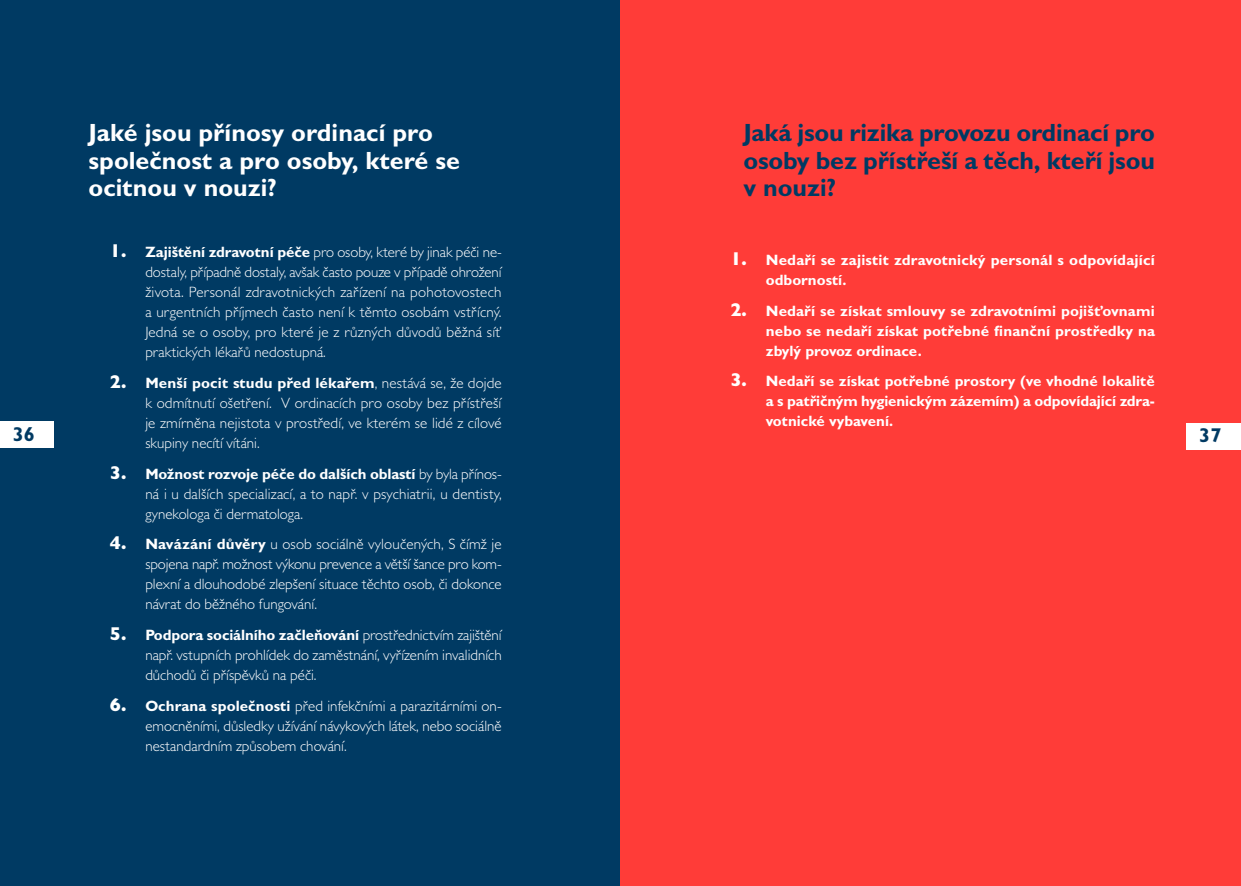
<style>
.page{position:relative;width:1241px;height:886px;background:#fff}
.page>*{position:absolute;margin:0;border:0;box-sizing:border-box;transform-origin:0 0}
.t1{font:700 25px/27.5px "Gill Sans";letter-spacing:-.005em;color:#003a63;text-align:justify}
.t2{font:700 25px/27.5px "Gill Sans";color:#fff}
.t3{font:700 20px "Gill Sans";color:#003a63}
.t4{font:300 15px/20px "Gill Sans";color:#fff;text-align:justify}
.t5{font:700 15px/20px "Gill Sans";color:#fff;text-align:justify}
.s1{font-weight:800;font-size:18.75px}
.s2{font-weight:700}
</style>
<div class="page">
<div style="left:0;top:0;width:1240px;height:886px;background:#003a63"></div>
<div style="left:620px;top:0;width:620px;height:886px;background:#ff3c38"></div>
<div style="left:0;top:421px;width:54px;height:27px;background:#fff"></div>
<div style="left:1186px;top:423px;width:54px;height:27px;background:#fff"></div>
<h1 class="t2" style="left:89px;top:118px;width:373px">Jaké jsou přínosy ordinací pro společnost a pro osoby, které se ocitnou v nouzi?</h1>
<h1 class="t1" style="left:743px;top:118px;width:413px">Jaká jsou rizika provozu ordinací pro osoby bez přístřeší a těch, kteří jsou v nouzi?</h1>
<p class="t4" style="left:145px;top:242px;width:358px;text-indent:-35px"><span class="s1">1.</span> <span class="s2">Zajištění zdravotní péče</span> pro osoby, které by jinak péči ne&shy;dostaly, případně dostaly, avšak často pouze v případě ohrožení života. Personál zdravotnických zařízení na pohotovostech a urgentních příjmech často není k těmto osobám vstřícný.<br>Jedná se o osoby, pro které je z různých důvodů běžná síť praktických lékařů nedostupná.</p>
<p class="t4" style="left:145px;top:373px;width:358px;text-indent:-35px"><span class="s1">2.</span> <span class="s2">Menší pocit studu před lékařem</span>, nestává se, že dojde k odmítnutí ošetření. V ordinacích pro osoby bez přístřeší je zmírněna nejistota v prostředí, ve kterém se lidé z cílové skupiny necítí vítáni.</p>
<p class="t4" style="left:145px;top:463px;width:358px;text-indent:-35px"><span class="s1">3.</span> <span class="s2">Možnost rozvoje péče do dalších oblastí</span> by byla přínos&shy;ná i u dalších specializací, a to např. v psychiatrii, u dentisty, gynekologa či dermatologa.</p>
<p class="t4" style="left:145px;top:534px;width:358px;text-indent:-35px"><span class="s1">4.</span> <span class="s2">Navázání důvěry</span> u osob sociálně vyloučených, S čímž je spojena např. možnost výkonu prevence a větší šance pro kom&shy;plexní a dlouhodobé zlepšení situace těchto osob, či dokonce návrat do běžného fungování.</p>
<p class="t4" style="left:145px;top:625px;width:358px;text-indent:-35px"><span class="s1">5.</span> <span class="s2">Podpora sociálního začleňování</span> prostřednictvím zajištění např. vstupních prohlídek do zaměstnání, vyřízením invalidních důchodů či příspěvků na péči.</p>
<p class="t4" style="left:145px;top:695px;width:358px;text-indent:-35px"><span class="s1">6.</span> <span class="s2">Ochrana společnosti</span> před infekčními a parazitárními on&shy;emocněními, důsledky užívání návykových látek, nebo sociálně nestandardním způsobem chování.</p>
<p class="t5" style="left:765px;top:249px;width:390px;text-indent:-35px"><span class="s1">1.</span> Nedaří se zajistit zdravotnický personál s odpovídající odborností.</p>
<p class="t5" style="left:765px;top:300px;width:390px;text-indent:-35px"><span class="s1">2.</span> Nedaří se získat smlouvy se zdravotními pojišťovnami nebo se nedaří získat potřebné finanční prostředky na zbylý provoz ordinace.</p>
<p class="t5" style="left:765px;top:371px;width:390px;text-indent:-35px"><span class="s1">3.</span> Nedaří se získat potřebné prostory (ve vhodné lokalitě a s patřičným hygienickým zázemím) a odpovídající zdra&shy;votnické vybavení.</p>
<h2 class="t3" style="left:13px;top:422px;width:24px">36</h2>
<h2 class="t3" style="left:1199px;top:423px;width:24px">37</h2>
<h2 class="t3" style="left:15px;top:423px;width:24px">36</h2>
<h2 class="t3" style="left:1202px;top:422px;width:24px">37</h2>
</div>
